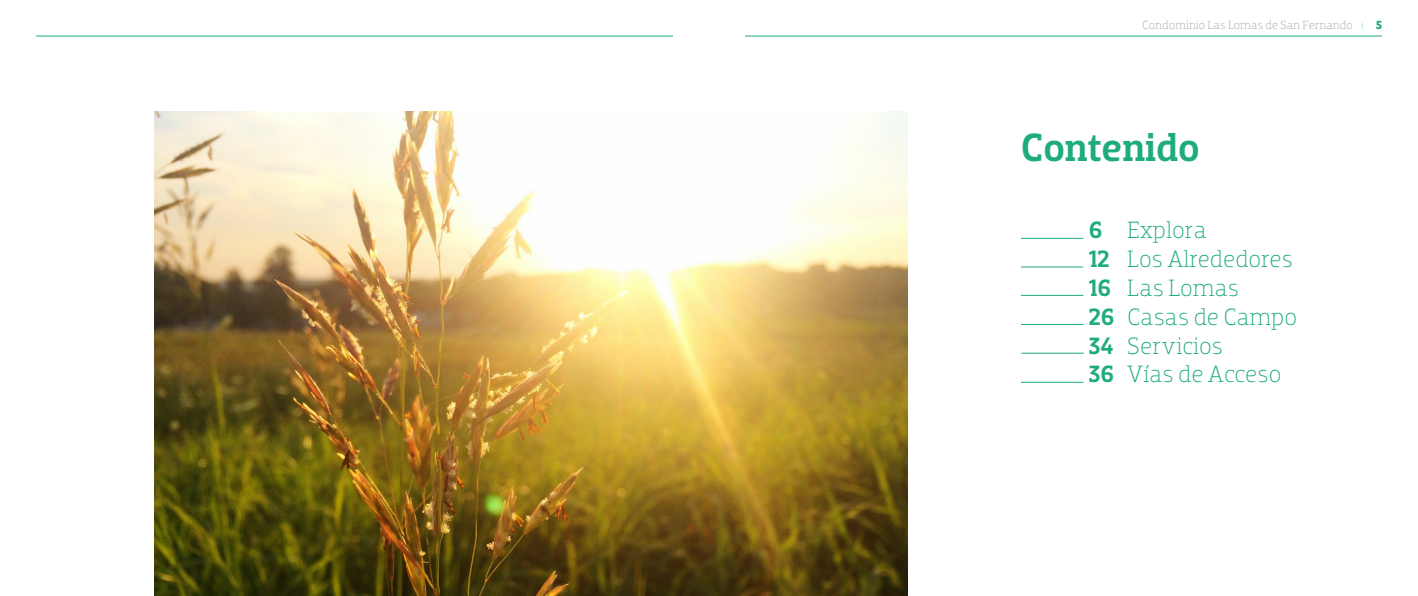
<style>
.page{position:relative;width:1418px;height:596px;background:#fff}
.page>*{position:absolute;margin:0;border:0;box-sizing:border-box;transform-origin:0 0}
.t1{font:500 40px "Dobra Slab";color:#1eac7a}
.t2{font:300 24px/28.8px "Dobra Slab";color:#1eac7a}
.t3{font:500 24px/28.8px "Dobra Slab";color:#1eac7a}
.t4{font:300 12px "Dobra Slab";color:#a4a6a8}
.s1{font-size:7px;color:#1eac7a}
.s2{font-weight:700;color:#1eac7a}
</style>
<div class="page">
<img style="left:155px;top:111px;width:752px;height:484px">
<hr style="left:1020px;top:238px;width:63px;height:1px;background:#1eac7a">
<hr style="left:1020px;top:266px;width:63px;height:1px;background:#1eac7a">
<hr style="left:1020px;top:295px;width:63px;height:1px;background:#1eac7a">
<hr style="left:1020px;top:324px;width:63px;height:1px;background:#1eac7a">
<hr style="left:1021px;top:352px;width:62px;height:1px;background:#1eac7a">
<hr style="left:1020px;top:381px;width:63px;height:1px;background:#1eac7a">
<hr style="left:745px;top:36px;width:636px;height:1px;background:#1eac7a">
<hr style="left:36px;top:36px;width:637px;height:1px;background:#1eac7a">
<p class="t4" style="left:1142px;top:18px;width:241px">Condominio Las Lomas de San Fernando <span class="s1">|</span> <span class="s2">5</span></p>
<h1 class="t1" style="left:1020px;top:124px;width:180px">Contenido</h1>
<p class="t3" style="left:1088px;top:216px;width:28px">6<br>12<br>16<br>26<br>34<br>36</p>
<p class="t2" style="left:1127px;top:215px;width:171px">Explora<br>Los Alrededores<br>Las Lomas<br>Casas de Campo<br>Servicios<br>Vías de Acceso</p>
</div>
